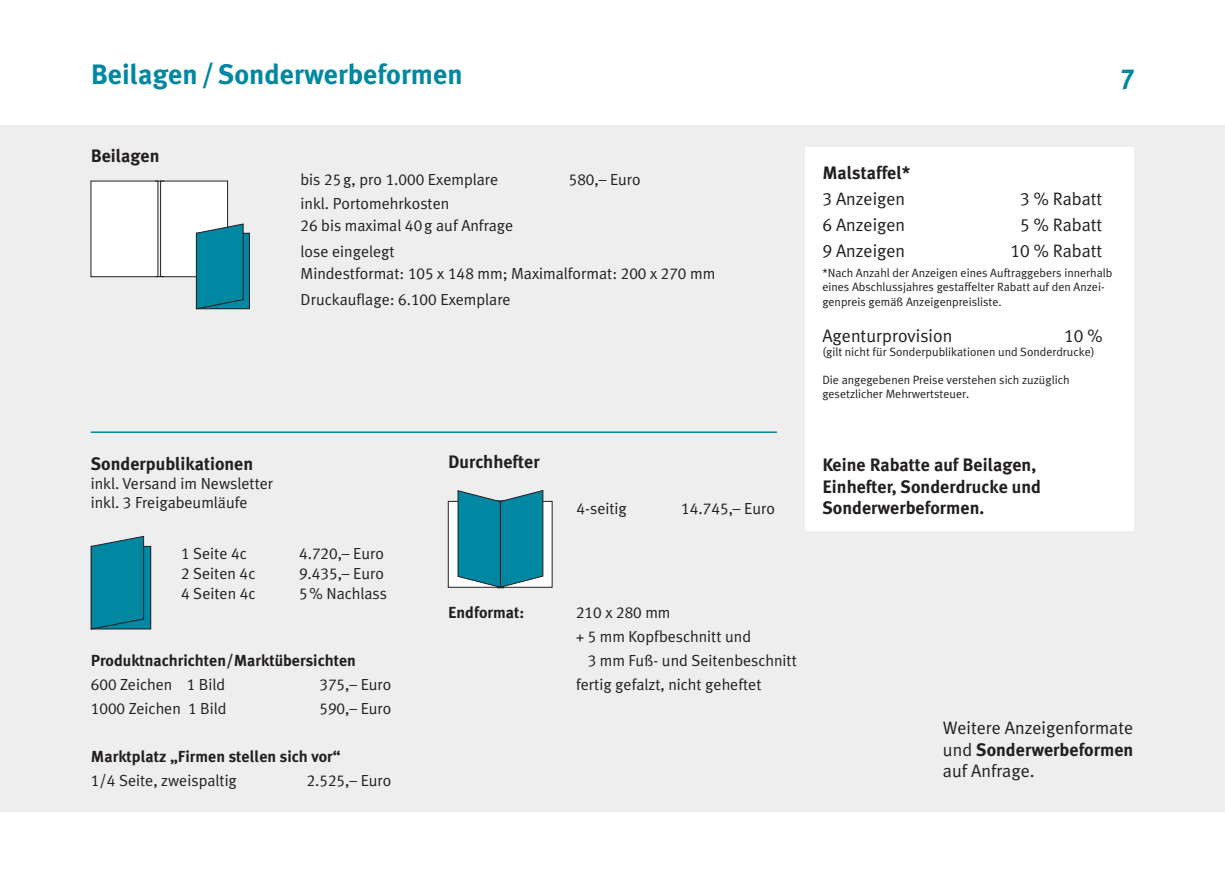
<style>
.page{position:relative;width:1225px;height:874px;background:#fff}
.page>*{position:absolute;margin:0;border:0;box-sizing:border-box;transform-origin:0 0}
.t1{font:700 28px "Meta Plus";color:#0087a2}
.t2{font:700 18px/21.6px "Meta Plus";color:#231f20}
.t3{font:18px "Meta Plus Normal";color:#231f20}
.t4{font:18px "Meta Plus Normal Caps";color:#231f20}
.t5{font:16px/22px "Meta Plus Normal";color:#231f20}
.t6{font:700 16px "Meta Plus";color:#231f20}
.t7{font:16px "Meta Plus Normal Caps";color:#231f20}
.t8{font:12px/14.4px "Meta Plus Normal";color:#231f20}
.s1{font-family:"Meta Plus Normal Caps"}
.s2{font-family:"Meta Plus Normal"}
.s3{font-family:"Meta Plus Normal";font-weight:400}
</style>
<div class="page">
<div style="left:0;top:125px;width:1225px;height:686px;background:#eeeeef"></div>
<div style="left:805px;top:147px;width:329px;height:384px;background:#fff"></div>
<div style="left:91px;top:181px;width:67px;height:95px;background:#fff"></div>
<div style="left:161px;top:181px;width:66px;height:95px;background:#fff"></div>
<div style="left:160px;top:181px;width:68px;height:96px;border:1px solid #231f20"></div>
<div style="left:197px;top:233px;width:52px;height:75px;background:#0087a2"></div>
<div style="left:196px;top:233px;width:54px;height:76px;border:1px solid #231f20"></div>
<svg style="left:195px;top:223px;width:49px;height:86px"></svg>
<div style="left:91px;top:546px;width:60px;height:82px;background:linear-gradient(to bottom,#0087a2,#0087a2)"></div>
<div style="left:91px;top:545px;width:60px;height:84px;border:1px solid #231f20"></div>
<svg style="left:90px;top:535px;width:54px;height:94px;background:#13889f"></svg>
<hr style="left:91px;top:431px;width:686px;height:2px;background:#0087a2">
<div style="left:448px;top:501px;width:51px;height:86px;background:#fff"></div>
<div style="left:448px;top:501px;width:51px;height:86px;border:1px solid #231f20"></div>
<div style="left:501px;top:501px;width:51px;height:86px;background:#fff"></div>
<svg style="left:457px;top:490px;width:86px;height:98px;background:#1e8fa6"></svg>
<h1 class="t1" style="left:91px;top:58px;width:373px">Beilagen/Sonderwerbeformen</h1>
<h1 class="t1" style="left:1121px;top:58px;width:14px">7</h1>
<p class="t2" style="left:91px;top:145px;width:70px">Beilagen</p>
<p class="t5" style="left:300px;top:168px;width:199px">bis <span class="s1">25</span>g, pro <span class="s1">1.000</span> Exemplare</p>
<p class="t5" style="left:569px;top:168px;width:74px"><span class="s1">580</span>,– Euro</p>
<p class="t5" style="left:300px;top:192px;width:214px">inkl. Portomehrkosten<br><span class="s1">26</span> bis maximal <span class="s1">40</span>g auf Anfrage</p>
<p class="t5" style="left:300px;top:240px;width:416px">lose eingelegt<br>Mindestformat: <span class="s1">105</span> x <span class="s1">148</span> mm; Maximalformat: <span class="s1">200</span> x <span class="s1">270</span> mm</p>
<p class="t5" style="left:300px;top:288px;width:212px">Druckauflage: <span class="s1">6.100</span> Exemplare</p>
<p class="t2" style="left:91px;top:452px;width:164px">Sonderpublikationen</p>
<p class="t5" style="left:91px;top:473px;width:184px;line-height:19.2px">inkl. Versand im Newsletter inkl. <span class="s1">3</span> Freigabeumläufe</p>
<p class="t2" style="left:448px;top:451px;width:93px">Durchhefter</p>
<p class="t5" style="left:576px;top:497px;width:52px"><span class="s1">4</span>-seitig</p>
<p class="t5" style="left:681px;top:497px;width:95px"><span class="s1">14</span>.<span class="s1">745</span>,– Euro</p>
<p class="t5" style="left:181px;top:542px;width:67px"><span class="s1">1</span> Seite <span class="s1">4</span>c</p>
<p class="t5" style="left:299px;top:542px;width:87px"><span class="s1">4.720</span>,– Euro</p>
<p class="t5" style="left:181px;top:562px;width:76px"><span class="s1">2</span> Seiten <span class="s1">4</span>c</p>
<p class="t5" style="left:299px;top:562px;width:87px"><span class="s1">9.435</span>,– Euro</p>
<p class="t5" style="left:181px;top:582px;width:76px"><span class="s1">4</span> Seiten <span class="s1">4</span>c</p>
<p class="t5" style="left:299px;top:582px;width:90px"><span class="s1">5</span>% Nachlass</p>
<p class="t6" style="left:91px;top:650px;width:266px">Produktnachrichten/Marktübersichten</p>
<p class="t5" style="left:91px;top:672px;width:136px"><span class="s1">600</span> Zeichen <span class="s1">1</span> Bild</p>
<p class="t5" style="left:319px;top:672px;width:74px"><span class="s1">375</span>,– Euro</p>
<p class="t5" style="left:91px;top:696px;width:137px"><span class="s1">1000</span> Zeichen <span class="s1">1</span> Bild</p>
<p class="t5" style="left:319px;top:696px;width:74px"><span class="s1">590</span>,– Euro</p>
<p class="t6" style="left:91px;top:746px;width:251px">Marktplatz „Firmen stellen sich vor“</p>
<p class="t5" style="left:91px;top:768px;width:147px"><span class="s1">1/4</span> Seite, zweispaltig</p>
<p class="t5" style="left:307px;top:768px;width:86px"><span class="s1">2.525</span>,– Euro</p>
<p class="t6" style="left:448px;top:602px;width:78px">Endformat:</p>
<p class="t7" style="left:576px;top:602px;width:96px">210 <span class="s2">x</span> 280 <span class="s2">mm</span></p>
<p class="t5" style="left:576px;top:624px;width:176px">+ <span class="s1">5</span> mm Kopfbeschnitt und</p>
<p class="t5" style="left:587px;top:648px;width:211px"><span class="s1">3</span> mm Fuß- und Seitenbeschnitt</p>
<p class="t5" style="left:576px;top:672px;width:187px">fertig gefalzt, nicht geheftet</p>
<p class="t2" style="left:822px;top:161px;width:90px">Malstaffel*</p>
<p class="t3" style="left:822px;top:188px;width:84px"><span class="s1">3</span> Anzeigen</p>
<p class="t3" style="left:1020px;top:188px;width:84px"><span class="s1">3</span> % Rabatt</p>
<p class="t3" style="left:822px;top:214px;width:84px"><span class="s1">6</span> Anzeigen</p>
<p class="t3" style="left:1020px;top:214px;width:84px"><span class="s1">5</span> % Rabatt</p>
<p class="t3" style="left:822px;top:240px;width:84px"><span class="s1">9</span> Anzeigen</p>
<p class="t3" style="left:1010px;top:240px;width:93px"><span class="s1">10</span> % Rabatt</p>
<p class="t8" style="left:822px;top:265px;width:291px">*Nach Anzahl der Anzeigen eines Auftraggebers innerhalb eines Abschlussjahres gestaffelter Rabatt auf den Anzei&shy;genpreis gemäß Anzeigenpreisliste.</p>
<p class="t3" style="left:822px;top:325px;width:131px">Agenturprovision</p>
<p class="t4" style="left:1064px;top:325px;width:40px">10 <span class="s2">%</span></p>
<p class="t8" style="left:822px;top:344px;width:274px">(gilt nicht für Sonderpublikationen und Sonderdrucke)</p>
<p class="t8" style="left:822px;top:372px;width:249px">Die angegebenen Preise verstehen sich zuzüglich gesetzlicher Mehrwertsteuer.</p>
<p class="t2" style="left:822px;top:453px;width:220px">Keine Rabatte auf Beilagen,<br>Einhefter, Sonderdrucke und<br>Sonderwerbeformen.</p>
<p class="t3" style="left:943px;top:717px;width:192px">Weitere Anzeigenformate</p>
<p class="t2" style="left:943px;top:738px;width:192px"><span class="s3">und</span> Sonderwerbeformen</p>
<p class="t3" style="left:943px;top:760px;width:93px">auf Anfrage.</p>
</div>
